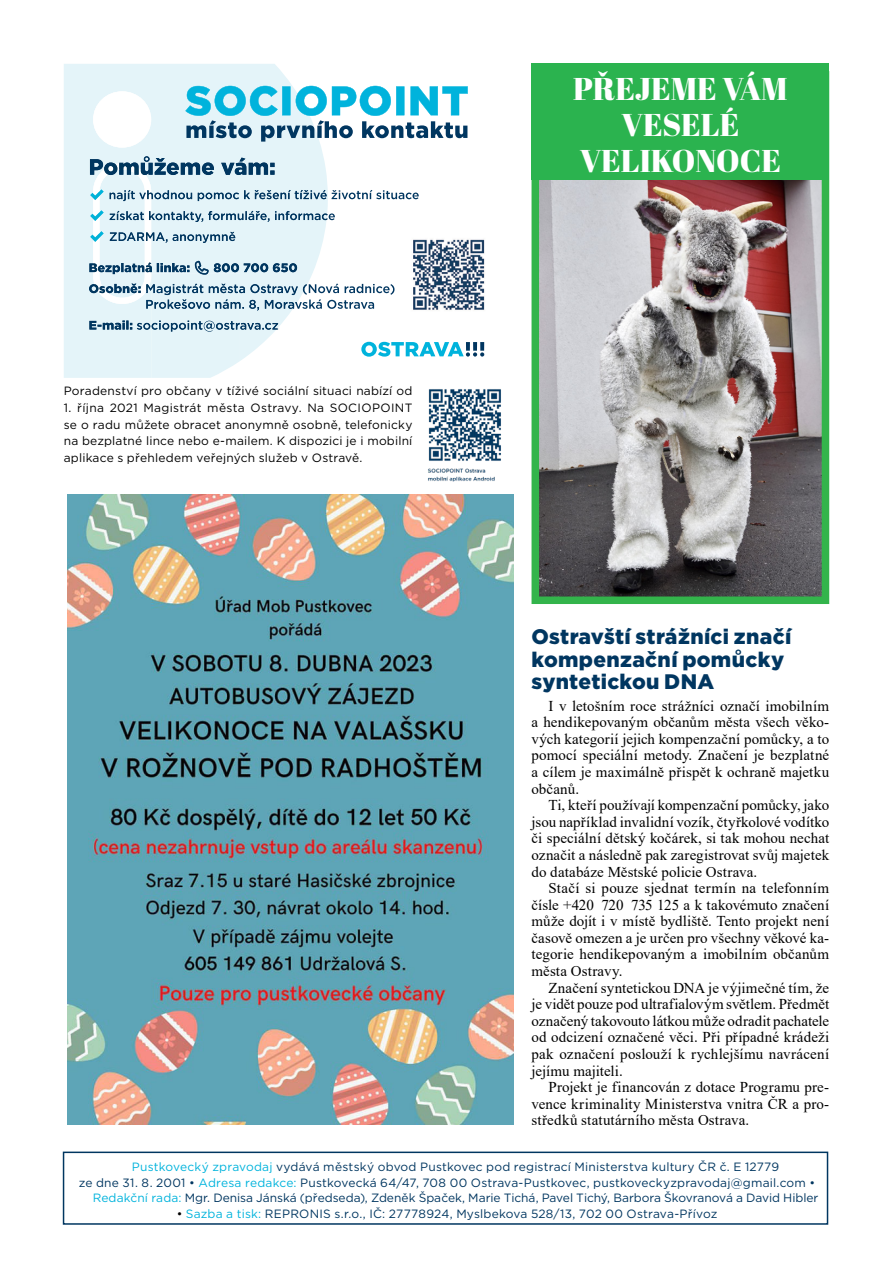
<style>
.page{position:relative;width:893px;height:1263px;background:#fff}
.page>*{position:absolute;margin:0;border:0;box-sizing:border-box;transform-origin:0 0}
.t1{font:31.5px/36px "Abril Fatface";color:#fff;text-align:center}
.t2{font:900 21px/22.5px "Gotham";letter-spacing:.015em;color:#003660}
.t3{font:15px/16.6px "Times New Roman";letter-spacing:.01em;color:#000;text-align:justify}
.t4{font:12px "Gotham";letter-spacing:.005em;color:#003660}
.t5{font:12px/16.6px "Gotham";letter-spacing:.015em;color:#000;text-align:justify}
.s1{color:#00b3dc}
.s2{color:#000}
</style>
<div class="page">
<div style="left:63px;top:1151px;width:765px;height:74px;background:#fff;border:2px solid #003660"></div>
<img style="left:540px;top:180px;width:280px;height:415px">
<div style="left:531px;top:71px;width:298px;height:533px;border:8px solid #33b44b"></div>
<div style="left:531px;top:64px;width:298px;height:116px;background:#2bb34f"></div>
<div style="left:64px;top:64px;width:259px;height:313px;background:#e4f4f9"></div>
<div style="left:93px;top:91px;width:58px;height:57px;background:#fff;border-radius:50%"></div>
<svg style="left:185px;top:86px;width:283px;height:56px"></svg>
<svg style="left:89px;top:156px;width:395px;height:221px"></svg>
<img style="left:408px;top:232px;width:77px;height:81px">
<img style="left:428px;top:389px;width:73px;height:93px">
<img style="left:67px;top:495px;width:446px;height:630px">
<p class="t5" style="left:64px;top:383px;width:350px">Poradenství pro občany v tíživé sociální situaci nabízí od</p>
<p class="t5" style="left:64px;top:399px;width:350px">1. října 2021 Magistrát města Ostravy. Na SOCIOPOINT se o radu můžete obracet anonymně osobně, telefonicky na bezplatné lince nebo e-mailem. K dispozici je i mobilní aplikace s přehledem veřejných služeb v Ostravě.</p>
<h1 class="t1" style="left:573px;top:70px;width:216px">PŘEJEME VÁM<br>VESELÉ<br>VELIKONOCE</h1>
<h2 class="t2" style="left:531px;top:625px;width:261px">Ostravští strážníci značí kompenzační pomůcky syntetickou DNA</h2>
<p class="t3" style="left:531px;top:697px;width:299px;text-indent:17px">I v letošním roce strážníci označí imobilním a hendikepovaným občanům města všech věko&shy;vých kategorií jejich kompenzační pomůcky, a to pomocí speciální metody. Značení je bezplatné a cílem je maximálně přispět k ochraně majetku občanů.</p>
<p class="t3" style="left:531px;top:796px;width:299px;text-indent:17px">Ti, kteří používají kompenzační pomůcky, jako jsou například invalidní vozík, čtyřkolové vodítko či speciální dětský kočárek, si tak mohou nechat označit a následně pak zaregistrovat svůj majetek do databáze Městské policie Ostrava.</p>
<p class="t3" style="left:531px;top:879px;width:299px;text-indent:17px">Stačí si pouze sjednat termín na telefonním čísle +420 720 735 125 a k takovémuto značení může dojít i v místě bydliště. Tento projekt není časově omezen a je určen pro všechny věkové ka&shy;tegorie hendikepovaným a imobilním občanům města Ostravy.</p>
<p class="t3" style="left:531px;top:979px;width:299px;text-indent:17px">Značení syntetickou DNA je výjimečné tím, že je vidět pouze pod ultrafialovým světlem. Předmět označený takovouto látkou může odradit pachatele od odcizení označené věci. Při případné krádeži pak označení poslouží k rychlejšímu navrácení jejímu majiteli.</p>
<p class="t3" style="left:532px;top:1078px;width:299px;text-indent:17px">Projekt je financován z dotace Programu pre&shy;vence kriminality Ministerstva vnitra ČR a pro&shy;středků statutárního města Ostrava.</p>
<p class="t4" style="left:132px;top:1159px;width:649px"><span class="s1">Pustkovecký zpravodaj</span> vydává městský obvod Pustkovec pod registrací Ministerstva kultury ČR č. E 12779</p>
<p class="t4" style="left:79px;top:1174px;width:738px">ze dne 31. 8. 2001 • <span class="s1">Adresa redakce:</span> Pustkovecká 64/47, 708 00 Ostrava-Pustkovec, pustkoveckyzpravodaj@gmail.com •</p>
<p class="t4" style="left:93px;top:1190px;width:727px"><span class="s1">Redakční rada:</span> Mgr. Denisa Jánská (předseda), Zdeněk Špaček, Marie Tichá, Pavel Tichý, Barbora Škovranová a David Hibler</p>
<p class="t4" style="left:177px;top:1206px;width:542px"><span class="s2">•</span> <span class="s1">Sazba a tisk:</span> REPRONIS s.r.o., IČ: 27778924, Myslbekova 528/13, 702 00 Ostrava-Přívoz</p>
</div>
